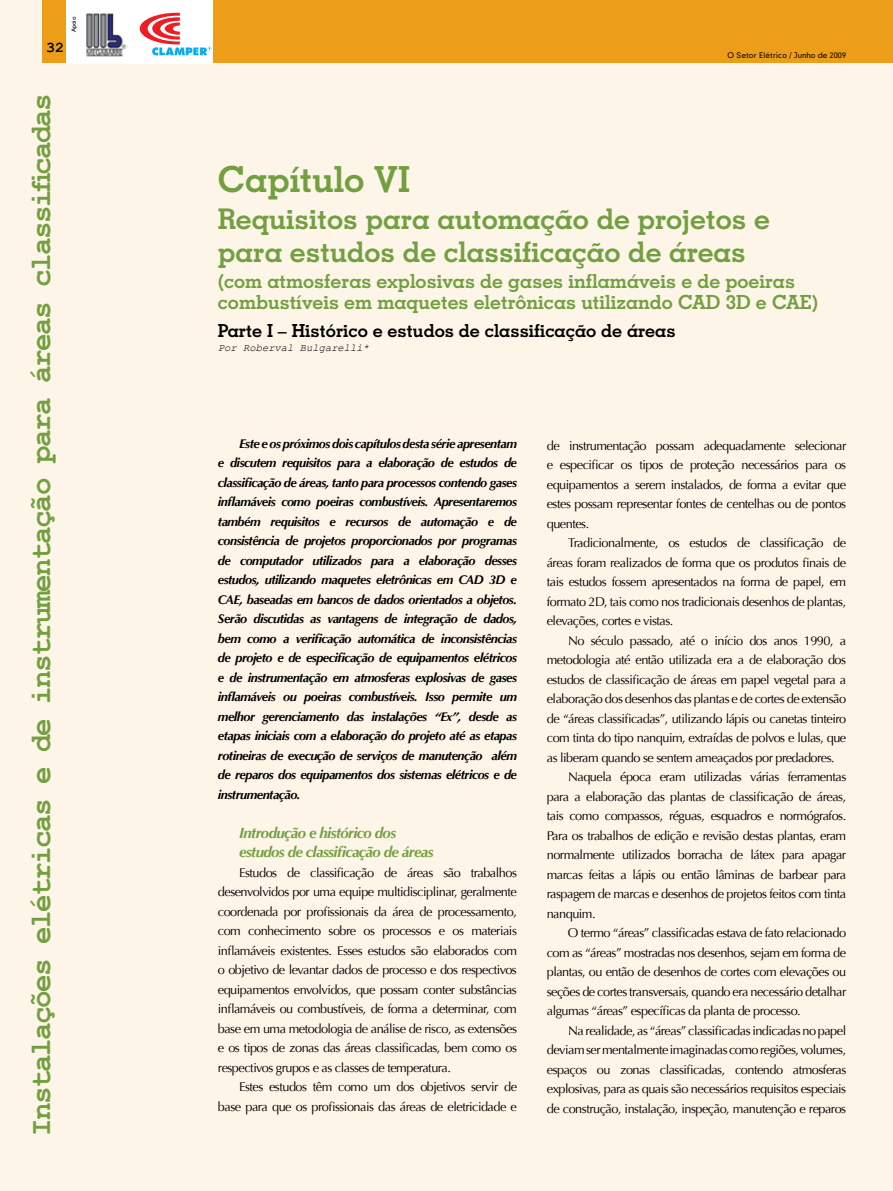
<style>
.page{position:relative;width:893px;height:1191px;background:#fdf5e8}
.page>*{position:absolute;margin:0;border:0;box-sizing:border-box;transform-origin:0 0}
.t1{font:700 36px "Geometric Slab 703 BT";color:#729f40}
.t2{font:700 30px "Courier New";letter-spacing:-.05em;color:#729f40}
.t3{font:700 28.5px/33px "Geometric Slab 703 BT";color:#729f40}
.t4{font:700 19.5px/21px "Geometric Slab 703 BT";color:#729f40}
.t5{font:700 18px "Geometric Slab 703 BT";color:#000}
.t6{font:italic 700 15px/19.5px "Optima";letter-spacing:-.04em;color:#729f40}
.t7{font:700 15px "Courier New";color:#000}
.t8{font:12.75px/19.5px "Optima";letter-spacing:-.04em;color:#000;text-align:justify}
.t9{font:italic 700 12.75px/19.5px "Optima";letter-spacing:-.04em;color:#000;text-align:justify}
.t10{font:italic 10.5px "Courier New";color:#000}
.t11{font:7.5px "Geometric 706 BT Medium B";letter-spacing:.03em;color:#000}
.t12{font:6.3px "Gill Sans";color:#000}
</style>
<div class="page">
<div style="left:43px;top:0;width:850px;height:63px;background:#ed9e19"></div>
<div style="left:67px;top:0;width:146px;height:63px;background:#fff"></div>
<img style="left:86px;top:13px;width:42px;height:44px">
<svg style="left:140px;top:13px;width:71px;height:43px"></svg>
<hr style="left:892px;top:0;width:1px;height:1191px;background:#ed9e19">
<p class="t7" style="left:46px;top:38px;width:20px">32</p>
<p class="t12" style="left:70px;top:32px;width:17px;rotate:-90deg">Apoio</p>
<h2 class="t2" style="left:22px;top:1136px;width:1043px;rotate:-90deg">Instalações elétricas e de instrumentação para áreas classificadas</h2>
<p class="t11" style="left:727px;top:50px;width:120px">O Setor Elétrico / Junho de 2009</p>
<h1 class="t1" style="left:218px;top:157px;width:194px">Capítulo VI</h1>
<h3 class="t3" style="left:218px;top:202px;width:553px">Requisitos para automação de projetos e para estudos de classificação de áreas</h3>
<h3 class="t4" style="left:218px;top:270px;width:602px">(com atmosferas explosivas de gases inflamáveis e de poeiras combustíveis em maquetes eletrônicas utilizando CAD 3D e CAE)</h3>
<h3 class="t5" style="left:218px;top:319px;width:459px">Parte I – Histórico e estudos de classificação de áreas</h3>
<p class="t10" style="left:218px;top:340px;width:153px">Por Roberval Bulgarelli*</p>
<p class="t9" style="left:218px;top:434px;width:301px;text-indent:21px">Este e os próximos dois capítulos desta série apresentam e discutem requisitos para a elaboração de estudos de classificação de áreas, tanto para processos contendo gases inflamáveis como poeiras combustíveis. Apresentaremos também requisitos e recursos de automação e de consistência de projetos proporcionados por programas de computador utilizados para a elaboração desses estudos, utilizando maquetes eletrônicas em CAD 3D e CAE, baseadas em bancos de dados orientados a objetos.<br>Serão discutidas as vantagens de integração de dados, bem como a verificação automática de inconsistências de projeto e de especificação de equipamentos elétricos e de instrumentação em atmosferas explosivas de gases inflamáveis ou poeiras combustíveis. Isso permite um melhor gerenciamento das instalações “Ex”, desde as etapas iniciais com a elaboração do projeto até as etapas rotineiras de execução de serviços de manutenção além de reparos dos equipamentos dos sistemas elétricos e de instrumentação.</p>
<p class="t6" style="left:239px;top:823px;width:196px">Introdução e histórico dos estudos de classificação de áreas</p>
<p class="t8" style="left:218px;top:863px;width:301px;text-indent:21px">Estudos de classificação de áreas são trabalhos desenvolvidos por uma equipe multidisciplinar, geralmente coordenada por profissionais da área de processamento, com conhecimento sobre os processos e os materiais inflamáveis existentes. Esses estudos são elaborados com o objetivo de levantar dados de processo e dos respectivos equipamentos envolvidos, que possam conter substâncias inflamáveis ou combustíveis, de forma a determinar, com base em uma metodologia de análise de risco, as extensões e os tipos de zonas das áreas classificadas, bem como os respectivos grupos e as classes de temperatura.</p>
<p class="t8" style="left:218px;top:1077px;width:301px;text-align:right">Estes estudos têm como um dos objetivos servir de base para que os profissionais das áreas de eletricidade e</p>
<p class="t8" style="left:547px;top:436px;width:301px">de instrumentação possam adequadamente selecionar e especificar os tipos de proteção necessários para os equipamentos a serem instalados, de forma a evitar que estes possam representar fontes de centelhas ou de pontos quentes.</p>
<p class="t8" style="left:547px;top:533px;width:301px;text-indent:21px">Tradicionalmente, os estudos de classificação de áreas foram realizados de forma que os produtos finais de tais estudos fossem apresentados na forma de papel, em formato 2D, tais como nos tradicionais desenhos de plantas, elevações, cortes e vistas.</p>
<p class="t8" style="left:568px;top:631px;width:280px">No século passado, até o início dos anos 1990, a</p>
<p class="t8" style="left:547px;top:650px;width:301px">metodologia até então utilizada era a de elaboração dos</p>
<p class="t8" style="left:547px;top:670px;width:301px">estudos de classificação de áreas em papel vegetal para a</p>
<p class="t8" style="left:547px;top:689px;width:301px">elaboração dos desenhos das plantas e de cortes de extensão</p>
<p class="t8" style="left:547px;top:709px;width:301px">de “áreas classificadas”, utilizando lápis ou canetas tinteiro</p>
<p class="t8" style="left:547px;top:728px;width:301px">com tinta do tipo nanquim, extraídas de polvos e lulas, que</p>
<p class="t8" style="left:547px;top:748px;width:289px">as liberam quando se sentem ameaçados por predadores.</p>
<p class="t8" style="left:568px;top:767px;width:280px">Naquela época eram utilizadas várias ferramentas</p>
<p class="t8" style="left:547px;top:787px;width:301px">para a elaboração das plantas de classificação de áreas,</p>
<p class="t8" style="left:547px;top:806px;width:301px">tais como compassos, réguas, esquadros e normógrafos.</p>
<p class="t8" style="left:547px;top:826px;width:301px">Para os trabalhos de edição e revisão destas plantas, eram</p>
<p class="t8" style="left:547px;top:845px;width:301px">normalmente utilizados borracha de látex para apagar</p>
<p class="t8" style="left:547px;top:865px;width:301px">marcas feitas a lápis ou então lâminas de barbear para</p>
<p class="t8" style="left:547px;top:884px;width:301px">raspagem de marcas e desenhos de projetos feitos com tinta</p>
<p class="t8" style="left:547px;top:904px;width:50px">nanquim.</p>
<p class="t8" style="left:568px;top:923px;width:280px">O termo “áreas” classificadas estava de fato relacionado</p>
<p class="t8" style="left:547px;top:943px;width:301px">com as “áreas” mostradas nos desenhos, sejam em forma de</p>
<p class="t8" style="left:547px;top:962px;width:301px">plantas, ou então de desenhos de cortes com elevações ou</p>
<p class="t8" style="left:547px;top:982px;width:301px">seções de cortes transversais, quando era necessário detalhar</p>
<p class="t8" style="left:547px;top:1001px;width:255px">algumas “áreas” específicas da planta de processo.</p>
<p class="t8" style="left:568px;top:1021px;width:280px">Na realidade, as “áreas” classificadas indicadas no papel</p>
<p class="t8" style="left:547px;top:1040px;width:301px">deviamsermentalmenteimaginadascomoregiões,volumes,</p>
<p class="t8" style="left:547px;top:1060px;width:301px">espaços ou zonas classificadas, contendo atmosferas</p>
<p class="t8" style="left:547px;top:1079px;width:301px">explosivas, para as quais são necessários requisitos especiais</p>
<p class="t8" style="left:547px;top:1099px;width:301px">de construção, instalação, inspeção, manutenção e reparos</p>
</div>
